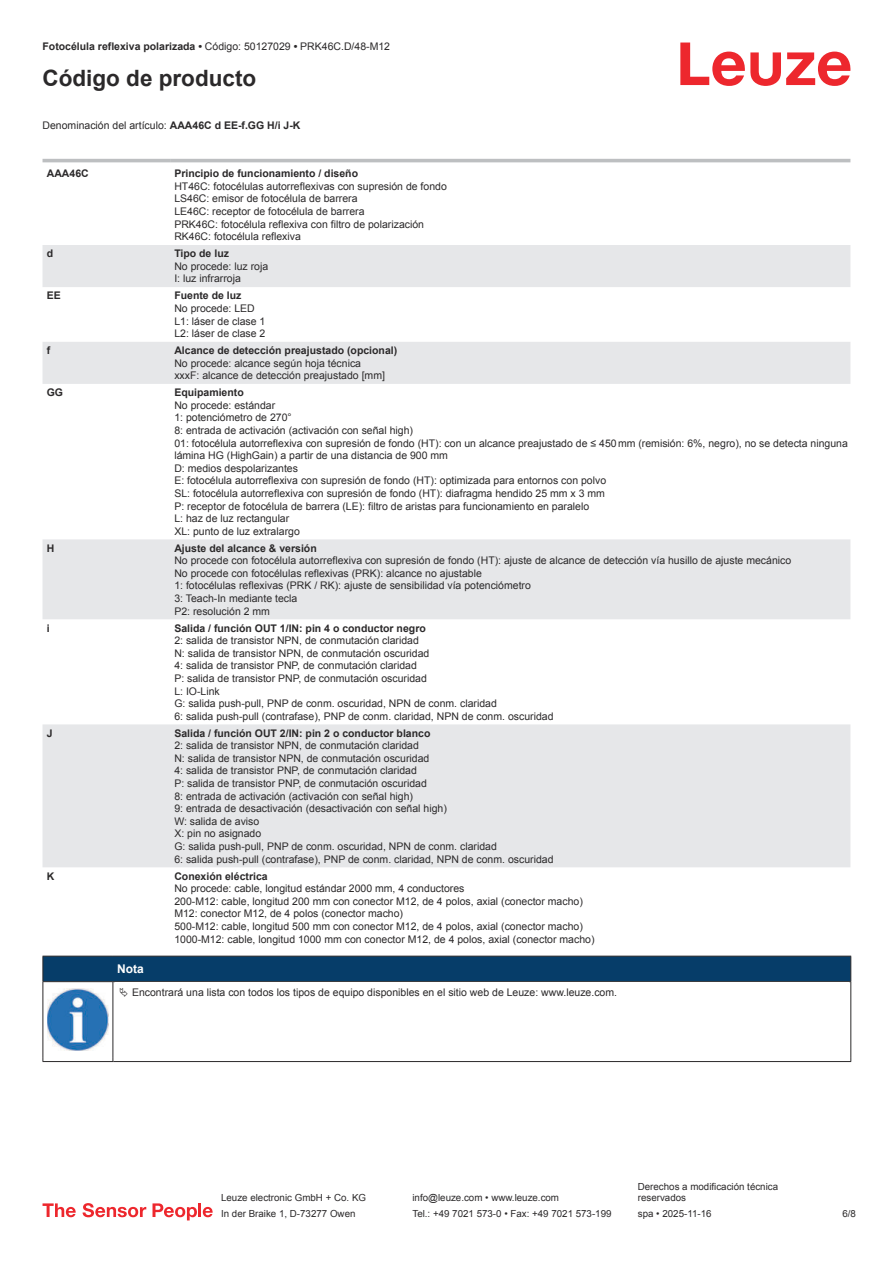
<style>
.page{position:relative;width:893px;height:1263px;background:#fff}
.page>*{position:absolute;margin:0;border:0;box-sizing:border-box;transform-origin:0 0}
.t1{font:700 22.5px "Arial";color:#2b292a}
.t2{font:700 12px "Arial";color:#fff}
.t3{font:10.5px/12.6px "Arial";color:#2b292a}
.t4{font:700 10.5px "Arial";color:#2b292a}
.t5{font:9.75px/11.7px "Arial";color:#2b292a}
.s1{font-weight:400}
.s2{font-weight:700}
</style>
<div class="page">
<svg style="left:680px;top:43px;width:170px;height:43px"></svg>
<svg style="left:43px;top:245px;width:807px;height:622px"></svg>
<hr style="left:43px;top:159px;width:127px;height:3px;background:#bdbfc1">
<hr style="left:170px;top:159px;width:680px;height:3px;background:#bdbfc1">
<svg style="left:43px;top:1203px;width:33px;height:14px"></svg>
<svg style="left:83px;top:1203px;width:63px;height:14px"></svg>
<svg style="left:153px;top:1203px;width:44px;height:17px"></svg>
<hr style="left:198px;top:1203px;width:3px;height:14px;background:#ed272d">
<svg style="left:203px;top:1207px;width:10px;height:10px"></svg>
<div style="left:43px;top:956px;width:808px;height:26px;background:#063d69"></div>
<hr style="left:113px;top:981px;width:738px;height:1px;background:#2b292a">
<hr style="left:43px;top:982px;width:1px;height:75px;background:#2b292a">
<hr style="left:113px;top:982px;width:1px;height:75px;background:#2b292a">
<hr style="left:850px;top:982px;width:1px;height:75px;background:#2b292a">
<hr style="left:43px;top:1061px;width:70px;height:1px;background:#2b292a">
<hr style="left:113px;top:1061px;width:738px;height:1px;background:#2b292a">
<img style="left:47px;top:988px;width:61px;height:63px">
<p class="t4" style="left:43px;top:43px;width:349px">Fotocélula reflexiva polarizada • <span class="s1">Código: 50127029</span> • <span class="s1">PRK46C.D/48-M12</span></p>
<h1 class="t1" style="left:43px;top:70px;width:215px">Código de producto</h1>
<p class="t3" style="left:43px;top:120px;width:259px">Denominación del artículo: <span class="s2">AAA46C d EE-f.GG H/i J-K</span></p>
<p class="t4" style="left:47px;top:170px;width:43px">AAA46C</p>
<p class="t4" style="left:174px;top:170px;width:185px">Principio de funcionamiento / diseño</p>
<p class="t3" style="left:174px;top:181px;width:274px">HT46C: fotocélulas autorreflexivas con supresión de fondo LS46C: emisor de fotocélula de barrera<br>LE46C: receptor de fotocélula de barrera<br>PRK46C: fotocélula reflexiva con filtro de polarización RK46C: fotocélula reflexiva</p>
<p class="t4" style="left:47px;top:250px;width:8px">d</p>
<p class="t4" style="left:174px;top:250px;width:56px">Tipo de luz</p>
<p class="t3" style="left:174px;top:261px;width:95px">No procede: luz roja<br>I: luz infrarroja</p>
<p class="t4" style="left:47px;top:292px;width:16px">EE</p>
<p class="t4" style="left:174px;top:292px;width:69px">Fuente de luz</p>
<p class="t3" style="left:174px;top:303px;width:93px">No procede: LED<br>L1: láser de clase 1<br>L2: láser de clase 2</p>
<p class="t4" style="left:47px;top:346px;width:5px">f</p>
<p class="t4" style="left:174px;top:346px;width:224px">Alcance de detección preajustado (opcional)</p>
<p class="t3" style="left:174px;top:358px;width:212px">No procede: alcance según hoja técnica xxxF: alcance de detección preajustado [mm]</p>
<p class="t4" style="left:47px;top:388px;width:18px">GG</p>
<p class="t4" style="left:174px;top:388px;width:71px">Equipamiento</p>
<p class="t3" style="left:174px;top:400px;width:675px">No procede: estándar<br>1: potenciómetro de 270°<br>8: entrada de activación (activación con señal high)<br>01: fotocélula autorreflexiva con supresión de fondo (HT): con un alcance preajustado de ≤ 450 mm (remisión: 6%, negro), no se detecta ninguna lámina HG (HighGain) a partir de una distancia de 900 mm<br>D: medios despolarizantes<br>E: fotocélula autorreflexiva con supresión de fondo (HT): optimizada para entornos con polvo<br>SL: fotocélula autorreflexiva con supresión de fondo (HT): diafragma hendido 25 mm x 3 mm<br>P: receptor de fotocélula de barrera (LE): filtro de aristas para funcionamiento en paralelo<br>L: haz de luz rectangular<br>XL: punto de luz extralargo</p>
<p class="t4" style="left:47px;top:544px;width:9px">H</p>
<p class="t4" style="left:174px;top:544px;width:144px">Ajuste del alcance &amp; versión</p>
<p class="t3" style="left:174px;top:555px;width:618px">No procede con fotocélula autorreflexiva con supresión de fondo (HT): ajuste de alcance de detección vía husillo de ajuste mecánico No procede con fotocélulas reflexivas (PRK): alcance no ajustable<br>1: fotocélulas reflexivas (PRK / RK): ajuste de sensibilidad vía potenciómetro<br>3: Teach-In mediante tecla<br>P2: resolución 2 mm</p>
<p class="t4" style="left:47px;top:624px;width:4px">i</p>
<p class="t4" style="left:174px;top:624px;width:253px">Salida / función OUT 1/IN: pin 4 o conductor negro</p>
<p class="t3" style="left:174px;top:635px;width:381px">2: salida de transistor NPN, de conmutación claridad<br>N: salida de transistor NPN, de conmutación oscuridad<br>4: salida de transistor PNP, de conmutación claridad<br>P: salida de transistor PNP, de conmutación oscuridad<br>L: IO-Link<br>G: salida push-pull, PNP de conm. oscuridad, NPN de conm. claridad<br>6: salida push-pull (contrafase), PNP de conm. claridad, NPN de conm. oscuridad</p>
<p class="t4" style="left:47px;top:729px;width:7px">J</p>
<p class="t4" style="left:174px;top:729px;width:258px">Salida / función OUT 2/IN: pin 2 o conductor blanco</p>
<p class="t3" style="left:174px;top:740px;width:381px">2: salida de transistor NPN, de conmutación claridad<br>N: salida de transistor NPN, de conmutación oscuridad<br>4: salida de transistor PNP, de conmutación claridad<br>P: salida de transistor PNP, de conmutación oscuridad<br>8: entrada de activación (activación con señal high)<br>9: entrada de desactivación (desactivación con señal high)<br>W: salida de aviso<br>X: pin no asignado<br>G: salida push-pull, PNP de conm. oscuridad, NPN de conm. claridad<br>6: salida push-pull (contrafase), PNP de conm. claridad, NPN de conm. oscuridad</p>
<p class="t4" style="left:47px;top:872px;width:9px">K</p>
<p class="t4" style="left:174px;top:872px;width:95px">Conexión eléctrica</p>
<p class="t3" style="left:174px;top:883px;width:422px">No procede: cable, longitud estándar 2000 mm, 4 conductores<br>200-M12: cable, longitud 200 mm con conector M12, de 4 polos, axial (conector macho)<br>M12: conector M12, de 4 polos (conector macho)<br>500-M12: cable, longitud 500 mm con conector M12, de 4 polos, axial (conector macho)<br>1000-M12: cable, longitud 1000 mm con conector M12, de 4 polos, axial (conector macho)</p>
<p class="t2" style="left:117px;top:964px;width:28px">Nota</p>
<p class="t3" style="left:132px;top:987px;width:487px">Encontrará una lista con todos los tipos de equipo disponibles en el sitio web de Leuze: www.leuze.com.</p>
<p class="t5" style="left:221px;top:1193px;width:146px">Leuze electronic GmbH + Co. KG</p>
<p class="t5" style="left:412px;top:1193px;width:148px">info@leuze.com • www.leuze.com</p>
<p class="t5" style="left:638px;top:1181px;width:142px">Derechos a modificación técnica reservados</p>
<p class="t5" style="left:221px;top:1209px;width:136px">In der Braike 1, D-73277 Owen</p>
<p class="t5" style="left:412px;top:1209px;width:201px">Tel.: +49 7021 573-0 • Fax: +49 7021 573-199</p>
<p class="t5" style="left:638px;top:1209px;width:75px">spa • 2025-11-16</p>
<p class="t5" style="left:842px;top:1209px;width:15px">6 /8</p>
</div>
